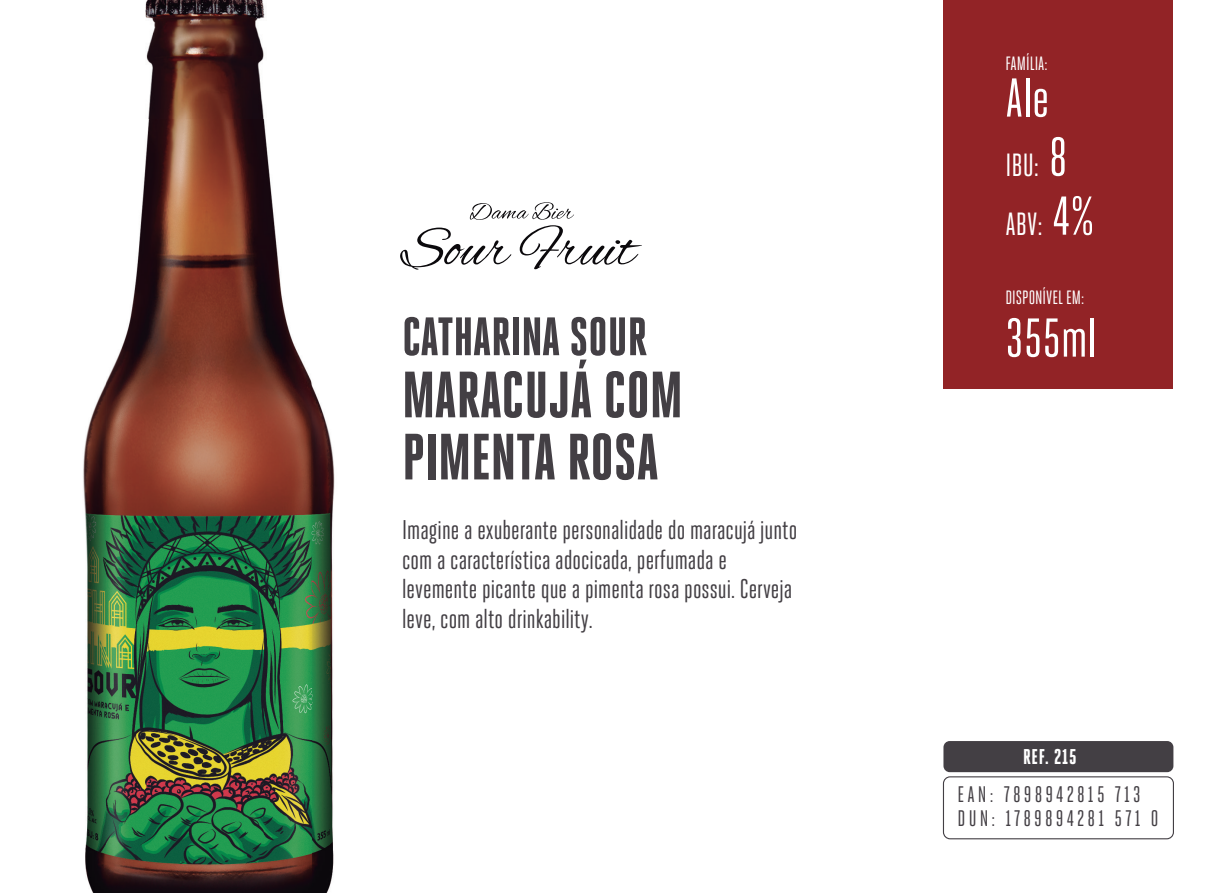
<style>
.page{position:relative;width:1212px;height:893px;background:#fff}
.page>*{position:absolute;margin:0;border:0;box-sizing:border-box;transform-origin:0 0}
.t1{font:800 65.25px/62.1px "Heroic Condensed";color:#433f44}
.t2{font:54.45px "Heroic Condensed";color:#fff}
.t3{font:800 54px "Heroic Condensed";color:#433f44}
.t4{font:32.18px/58.9px "Heroic Condensed";color:#fff}
.t5{font:27px/29.7px "Heroic Condensed";color:#433f44}
.t6{font:22.5px/24.3px "Heroic Condensed";letter-spacing:.14em;color:#433f44}
.t7{font:800 21.38px "Heroic Condensed";letter-spacing:.04em;color:#fff}
.t8{font:19.35px "Heroic Condensed";color:#fff}
.s1{font-size:54.45px}
</style>
<div class="page">
<div style="left:943px;top:0;width:230px;height:388px;background:#922326"></div>
<div style="left:943px;top:741px;width:230px;height:31px;background:#433f44;border-radius:6px"></div>
<div style="left:943px;top:776px;width:231px;height:63px;border:1px solid #433f44;border-radius:7px"></div>
<img style="left:83px;top:383px;width:23px;height:510px">
<img style="left:311px;top:381px;width:24px;height:512px">
<img style="left:106px;top:119px;width:205px;height:774px">
<svg style="left:400px;top:202px;width:242px;height:68px"></svg>
<img style="left:145px;top:0;width:120px;height:119px">
<h3 class="t3" style="left:402px;top:307px;width:246px">CATHARINA SOUR</h3>
<h1 class="t1" style="left:402px;top:364px;width:282px">MARACUJÁ COM<br>PIMENTA ROSA</h1>
<p class="t5" style="left:402px;top:515px;width:397px">Imagine a exuberante personalidade do maracujá junto com a característica adocicada, perfumada e levemente picante que a pimenta rosa possui. Cerveja leve, com alto drinkability.</p>
<p class="t8" style="left:1005px;top:53px;width:44px">FAMÍLIA:</p>
<h2 class="t2" style="left:1005px;top:68px;width:45px">Ale</h2>
<p class="t4" style="left:1005px;top:135px;width:91px">IBU: <span class="s1">8<br></span>ABV: <span class="s1">4%</span></p>
<p class="t8" style="left:1005px;top:287px;width:80px">DISPONÍVEL EM:</p>
<h2 class="t2" style="left:1005px;top:308px;width:93px">355ml</h2>
<p class="t7" style="left:1023px;top:745px;width:55px">REF. 215</p>
<p class="t6" style="left:957px;top:782px;width:202px">EAN: 7898942815 713<br>DUN: 1789894281 571 0</p>
</div>
